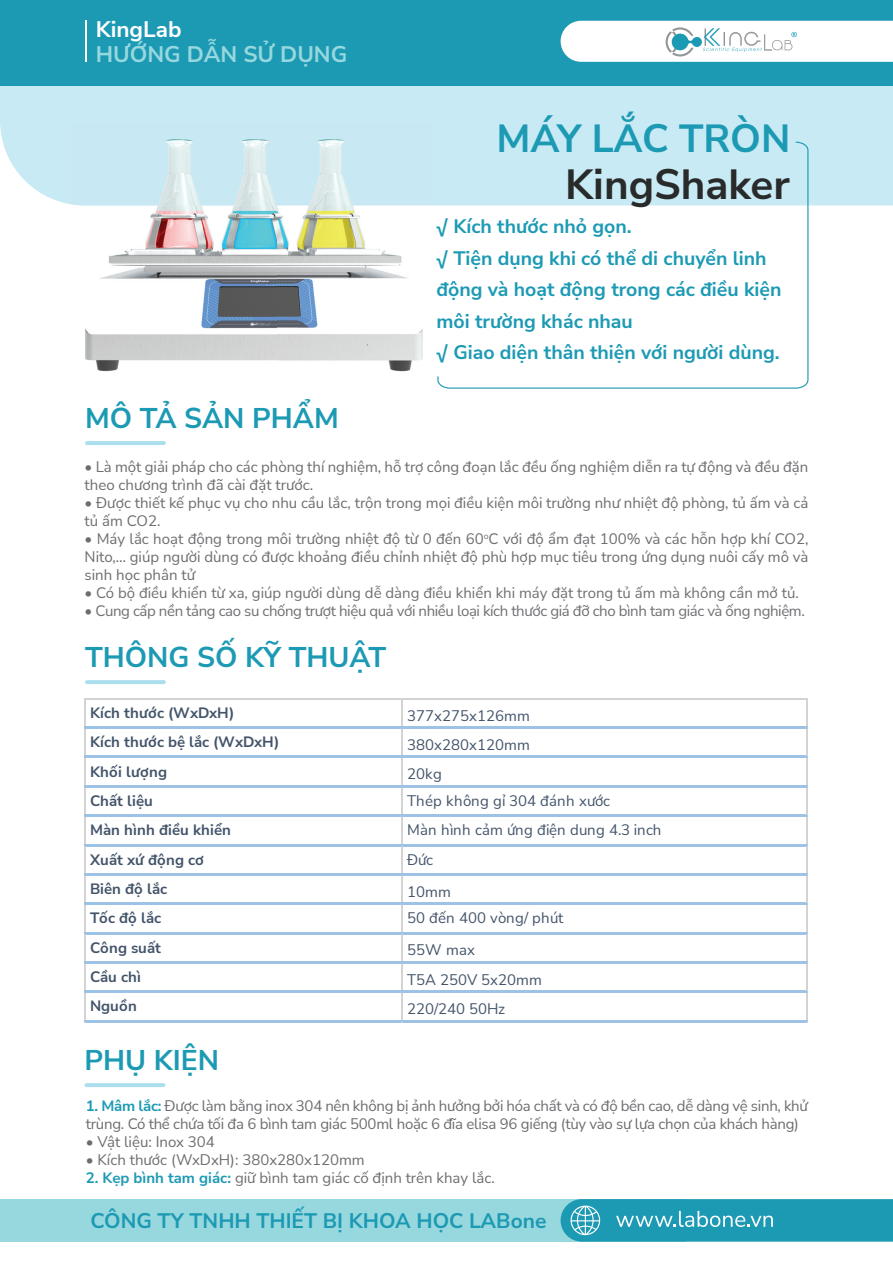
<style>
.page{position:relative;width:893px;height:1263px;background:#fff}
.page>*{position:absolute;margin:0;border:0;box-sizing:border-box;transform-origin:0 0}
.t1{font:700 42.15px "Nunito Sans";color:#292a2a}
.t2{font:700 39.15px "Nunito Sans";letter-spacing:-.005em;color:#1c9ab4}
.t3{font:700 28.5px "Nunito Sans";color:#1c9ab4}
.t4{font:700 22.5px "Nunito Sans";color:#97d7de}
.t5{font:700 22.5px "Nunito Sans";color:#fff}
.t6{font:700 21px "Nunito Sans";color:#1c9ab4}
.t7{font:700 19.5px/31.5px "Nunito Sans";color:#1c9ab4}
.t8{font:15px/18px "Nunito Sans";color:#6c6d70}
.t9{font:15px "Nunito Sans";color:#43546a}
.t10{font:700 15px "Nunito Sans";color:#43546a}
.t11{font:15px "Nunito Sans";letter-spacing:-.025em;color:#6e6f72}
.t12{font:15px "Nunito Sans";color:#6e6f72}
.s1{color:#6c6d70}
.s2{font-weight:700;color:#1c9ab4}
</style>
<div class="page">
<hr style="left:85px;top:441px;width:81px;height:4px;background:#acdfed;border-radius:2px">
<hr style="left:85px;top:680px;width:81px;height:4px;background:#acdfed;border-radius:2px">
<hr style="left:85px;top:1083px;width:80px;height:4px;background:#acdfed;border-radius:2px">
<div style="left:0;top:85px;width:893px;height:120px;background:#c8eaf4"></div>
<svg style="left:437px;top:141px;width:372px;height:248px"></svg>
<div style="left:0;top:1199px;width:686px;height:42px;background:#97d7de"></div>
<svg style="left:561px;top:1199px;width:331px;height:42px;background:#2ca1b9"></svg>
<hr style="left:892px;top:1199px;width:1px;height:42px;background:#1c9ab4">
<div style="left:0;top:0;width:893px;height:85px;background:#1c9ab4"></div>
<hr style="left:85px;top:21px;width:2px;height:41px;background:#fff">
<svg style="left:561px;top:21px;width:332px;height:41px;background:#f1f7f8"></svg>
<img style="left:71px;top:124px;width:361px;height:248px">
<hr style="left:85px;top:726px;width:723px;height:3px;background:#9cc2e5">
<hr style="left:85px;top:756px;width:723px;height:2px;background:#9cc2e5">
<hr style="left:85px;top:785px;width:723px;height:3px;background:#9cc2e5">
<hr style="left:85px;top:814px;width:723px;height:3px;background:#9cc2e5">
<hr style="left:85px;top:844px;width:723px;height:2px;background:#9cc2e5">
<hr style="left:85px;top:873px;width:723px;height:3px;background:#9cc2e5">
<hr style="left:85px;top:902px;width:723px;height:3px;background:#9cc2e5">
<hr style="left:85px;top:932px;width:723px;height:2px;background:#9cc2e5">
<hr style="left:85px;top:961px;width:723px;height:3px;background:#9cc2e5">
<hr style="left:85px;top:990px;width:723px;height:3px;background:#9cc2e5">
<hr style="left:85px;top:1020px;width:723px;height:2px;background:#9cc2e5">
<svg style="left:85px;top:700px;width:1px;height:323px"></svg>
<svg style="left:401px;top:700px;width:2px;height:323px"></svg>
<hr style="left:85px;top:698px;width:723px;height:2px;background:#d4d3d3">
<svg style="left:806px;top:700px;width:2px;height:323px"></svg>
<h3 class="t5" style="left:96px;top:13px;width:87px">KingLab</h3>
<h3 class="t4" style="left:96px;top:38px;width:253px">HƯỚNG DẪN SỬ DỤNG</h3>
<h3 class="t3" style="left:85px;top:398px;width:255px">MÔ TẢ SẢN PHẨM</h3>
<h2 class="t2" style="left:496px;top:111px;width:295px">MÁY LẮC TRÒN</h2>
<h1 class="t1" style="left:565px;top:155px;width:226px">KingShaker</h1>
<h3 class="t7" style="left:436px;top:210px;width:346px">√ Kích thước nhỏ gọn.<br>√ Tiện dụng khi có thể di chuyển linh động và hoạt động trong các điều kiện môi trường khác nhau<br>√ Giao diện thân thiện với người dùng.</h3>
<p class="t8" style="left:85px;top:458px;width:725px">• Là một giải pháp cho các phòng thí nghiệm, hỗ trợ công đoạn lắc đều ống nghiệm diễn ra tự động và đều đặn theo chương trình đã cài đặt trước.</p>
<p class="t8" style="left:85px;top:494px;width:725px">• Được thiết kế phục vụ cho nhu cầu lắc, trộn trong mọi điều kiện môi trường như nhiệt độ phòng, tủ ấm và cả tủ ấm CO2.</p>
<p class="t8" style="left:85px;top:530px;width:725px;text-align:justify">• Máy lắc hoạt động trong môi trường nhiệt độ từ 0 đến 60<sup>o</sup>C với độ ẩm đạt 100% và các hỗn hợp khí CO2, Nito,… giúp người dùng có được khoảng điều chỉnh nhiệt độ phù hợp mục tiêu trong ứng dụng nuôi cấy mô và sinh học phân tử</p>
<p class="t12" style="left:85px;top:583px;width:716px"><span class="s1">•</span> Có bộ điều khiển từ xa, giúp người dùng dễ dàng điều khiển khi máy đặt trong tủ ấm mà không cần mở tủ.</p>
<p class="t11" style="left:85px;top:601px;width:722px"><span class="s1">•</span> Cung cấp nền tảng cao su chống trượt hiệu quả với nhiều loại kích thước giá đỡ cho bình tam giác và ống nghiệm.</p>
<h3 class="t3" style="left:85px;top:637px;width:303px">THÔNG SỐ KỸ THUẬT</h3>
<p class="t10" style="left:90px;top:702px;width:146px">Kích thước (WxDxH)</p>
<p class="t9" style="left:407px;top:705px;width:124px">377x275x126mm</p>
<p class="t10" style="left:90px;top:731px;width:191px">Kích thước bệ lắc (WxDxH)</p>
<p class="t9" style="left:407px;top:734px;width:124px">380x280x120mm</p>
<p class="t10" style="left:90px;top:761px;width:78px">Khối lượng</p>
<p class="t9" style="left:407px;top:764px;width:36px">20kg</p>
<p class="t10" style="left:90px;top:790px;width:64px">Chất liệu</p>
<p class="t9" style="left:407px;top:790px;width:204px">Thép không gỉ 304 đánh xước</p>
<p class="t10" style="left:90px;top:819px;width:142px">Màn hình điều khiển</p>
<p class="t9" style="left:407px;top:820px;width:256px">Màn hình cảm ứng điện dung 4.3 inch</p>
<p class="t10" style="left:90px;top:849px;width:115px">Xuất xứ động cơ</p>
<p class="t9" style="left:407px;top:849px;width:27px">Đức</p>
<p class="t10" style="left:90px;top:878px;width:79px">Biên độ lắc</p>
<p class="t9" style="left:407px;top:881px;width:45px">10mm</p>
<p class="t10" style="left:90px;top:907px;width:73px">Tốc độ lắc</p>
<p class="t9" style="left:407px;top:908px;width:158px">50 đến 400 vòng/ phút</p>
<p class="t10" style="left:90px;top:937px;width:72px">Công suất</p>
<p class="t9" style="left:407px;top:940px;width:69px">55W max</p>
<p class="t10" style="left:90px;top:966px;width:52px">Cầu chì</p>
<p class="t9" style="left:407px;top:969px;width:136px">T5A 250V 5x20mm</p>
<p class="t10" style="left:90px;top:996px;width:48px">Nguồn</p>
<p class="t9" style="left:407px;top:998px;width:99px">220/240 50Hz</p>
<h3 class="t3" style="left:85px;top:1039px;width:136px">PHỤ KIỆN</h3>
<p class="t8" style="left:86px;top:1097px;width:724px"><span class="s2">1. Mâm lắc:</span> Được làm bằng inox 304 nên không bị ảnh hưởng bởi hóa chất và có độ bền cao, dễ dàng vệ sinh, khử trùng. Có thể chứa tối đa 6 bình tam giác 500ml hoặc 6 đĩa elisa 96 giếng (tùy vào sự lựa chọn của khách hàng)</p>
<p class="t8" style="left:86px;top:1133px;width:131px">• Vật liệu: Inox 304</p>
<p class="t8" style="left:86px;top:1151px;width:280px">• Kích thước (WxDxH): 380x280x120mm</p>
<p class="t8" style="left:86px;top:1169px;width:411px"><span class="s2">2. Kẹp bình tam giác:</span> giữ bình tam giác cố định trên khay lắc.</p>
<h3 class="t6" style="left:91px;top:1206px;width:457px">CÔNG TY TNHH THIẾT BỊ KHOA HỌC LABone</h3>
</div>
